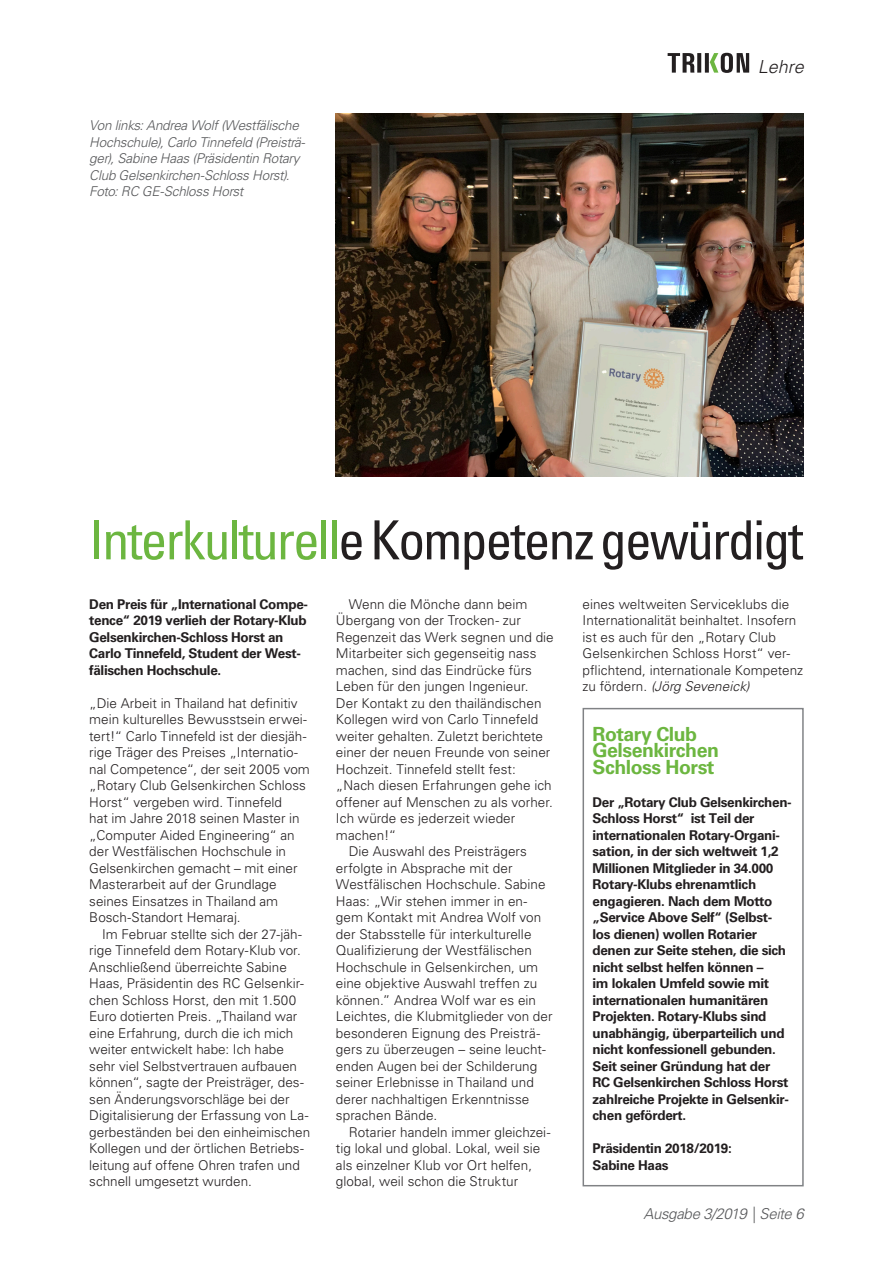
<style>
.page{position:relative;width:893px;height:1263px;background:#fff}
.page>*{position:absolute;margin:0;border:0;box-sizing:border-box;transform-origin:0 0}
.t1{font:condensed 54px "Univers LT Std";letter-spacing:-.035em;color:#231f20}
.t2{font:700 19.5px/16.5px "Univers LT Std";letter-spacing:-.025em;color:#6cb640}
.t3{font:italic 300 18px "Univers LT Std";color:#231f20}
.t4{font:italic 300 15px "Univers LT Std";letter-spacing:-.025em;color:#57585a}
.t5{font:300 13.5px/16.5px "Univers LT Std";color:#231f20}
.t6{font:700 13.5px/16.5px "Univers LT Std";letter-spacing:-.025em;color:#231f20}
.t7{font:italic 300 13.5px/16.5px "Univers LT Std";letter-spacing:-.02em;color:#57585a}
.s1{color:#6cb640}
.s2{font-style:italic}
</style>
<div class="page">
<svg style="left:668px;top:53px;width:81px;height:20px"></svg>
<img style="left:336px;top:114px;width:468px;height:363px">
<div style="left:583px;top:708px;width:221px;height:478px;border:1px solid #808285"></div>
<p class="t7" style="left:89px;top:117px;width:218px">Von links: Andrea Wolf (Westfälische Hochschule), Carlo Tinnefeld (Preisträ&shy;ger), Sabine Haas (Präsidentin Rotary Club Gelsenkirchen-Schloss Horst).<br>Foto: RC GE-Schloss Horst</p>
<h3 class="t3" style="left:758px;top:56px;width:48px">Lehre</h3>
<h1 class="t1" style="left:89px;top:506px;width:715px"><span class="s1">Interkulturell</span>e Kompetenz gewürdigt</h1>
<p class="t6" style="left:89px;top:596px;width:220px">Den Preis für „International Compe&shy;tence“ 2019 verlieh der Rotary-Klub Gelsenkirchen-Schloss Horst an Carlo Tinnefeld, Student der West&shy;fälischen Hochschule.</p>
<p class="t5" style="left:89px;top:695px;width:222px">„Die Arbeit in Thailand hat definitiv mein kulturelles Bewusstsein erwei&shy;tert!“ Carlo Tinnefeld ist der diesjäh&shy;rige Träger des Preises „Internatio&shy;nal Competence“, der seit 2005 vom „Rotary Club Gelsenkirchen Schloss Horst“ vergeben wird. Tinnefeld<br>hat im Jahre 2018 seinen Master in „Computer Aided Engineering“ an der Westfälischen Hochschule in Gelsenkirchen gemacht – mit einer Masterarbeit auf der Grundlage seines Einsatzes in Thailand am Bosch-Standort Hemaraj.</p>
<p class="t5" style="left:89px;top:926px;width:222px;text-indent:13px">Im Februar stellte sich der 27-jäh&shy;rige Tinnefeld dem Rotary-Klub vor.<br>Anschließend überreichte Sabine Haas, Präsidentin des RC Gelsenkir&shy;chen Schloss Horst, den mit 1.500<br>Euro dotierten Preis. „Thailand war eine Erfahrung, durch die ich mich weiter entwickelt habe: Ich habe sehr viel Selbstvertrauen aufbauen können“, sagte der Preisträger, des&shy;sen Änderungsvorschläge bei der Digitalisierung der Erfassung von La&shy;gerbeständen bei den einheimischen Kollegen und der örtlichen Betriebs&shy;leitung auf offene Ohren trafen und schnell umgesetzt wurden.</p>
<p class="t5" style="left:583px;top:596px;width:222px">eines weltweiten Serviceklubs die Internationalität beinhaltet. Insofern ist es auch für den „Rotary Club Gelsenkirchen Schloss Horst“ ver&shy;pflichtend, internationale Kompetenz zu fördern. <span class="s2">(Jörg Seveneick)</span></p>
<h2 class="t2" style="left:593px;top:726px;width:128px">Rotary Club<br>Gelsenkirchen<br>Schloss Horst</h2>
<p class="t6" style="left:593px;top:794px;width:201px">Der „Rotary Club Gelsenkirchen-<br>Schloss Horst“ ist Teil der internationalen Rotary-Organi&shy;sation, in der sich weltweit 1,2<br>Millionen Mitglieder in 34.000<br>Rotary-Klubs ehrenamtlich engagieren. Nach dem Motto „Service Above Self“ (Selbst&shy;los dienen) wollen Rotarier denen zur Seite stehen, die sich nicht selbst helfen können –<br>im lokalen Umfeld sowie mit internationalen humanitären<br>Projekten. Rotary-Klubs sind unabhängig, überparteilich und nicht konfessionell gebunden.<br>Seit seiner Gründung hat der<br>RC Gelsenkirchen Schloss Horst zahlreiche Projekte in Gelsenkir&shy;chen gefördert.</p>
<p class="t6" style="left:593px;top:1140px;width:141px">Präsidentin 2018/2019:<br>Sabine Haas</p>
<p class="t5" style="left:349px;top:596px;width:180px">Wenn die Mönche dann beim</p>
<p class="t5" style="left:336px;top:612px;width:186px">Übergang von der Trocken- zur</p>
<p class="t5" style="left:336px;top:629px;width:219px">Regenzeit das Werk segnen und die</p>
<p class="t5" style="left:336px;top:645px;width:202px">Mitarbeiter sich gegenseitig nass</p>
<p class="t5" style="left:336px;top:662px;width:198px">machen, sind das Eindrücke fürs</p>
<p class="t5" style="left:336px;top:678px;width:194px">Leben für den jungen Ingenieur.</p>
<p class="t5" style="left:336px;top:695px;width:207px">Der Kontakt zu den thailändischen</p>
<p class="t5" style="left:336px;top:711px;width:204px">Kollegen wird von Carlo Tinnefeld</p>
<p class="t5" style="left:336px;top:728px;width:209px">weiter gehalten. Zuletzt berichtete</p>
<p class="t5" style="left:336px;top:744px;width:216px">einer der neuen Freunde von seiner</p>
<p class="t5" style="left:336px;top:761px;width:181px">Hochzeit. Tinnefeld stellt fest:</p>
<p class="t5" style="left:336px;top:777px;width:217px">„Nach diesen Erfahrungen gehe ich</p>
<p class="t5" style="left:336px;top:794px;width:219px">offener auf Menschen zu als vorher.</p>
<p class="t5" style="left:336px;top:810px;width:181px">Ich würde es jederzeit wieder</p>
<p class="t5" style="left:336px;top:827px;width:62px">machen!“</p>
<p class="t5" style="left:349px;top:843px;width:180px">Die Auswahl des Preisträgers</p>
<p class="t5" style="left:336px;top:860px;width:178px">erfolgte in Absprache mit der</p>
<p class="t5" style="left:336px;top:876px;width:211px">Westfälischen Hochschule. Sabine</p>
<p class="t5" style="left:336px;top:893px;width:193px">Haas: „Wir stehen immer in en-</p>
<p class="t5" style="left:336px;top:909px;width:207px">gem Kontakt mit Andrea Wolf von</p>
<p class="t5" style="left:336px;top:926px;width:197px">der Stabsstelle für interkulturelle</p>
<p class="t5" style="left:336px;top:942px;width:198px">Qualifizierung der Westfälischen</p>
<p class="t5" style="left:336px;top:959px;width:204px">Hochschule in Gelsenkirchen, um</p>
<p class="t5" style="left:336px;top:975px;width:203px">eine objektive Auswahl treffen zu</p>
<p class="t5" style="left:336px;top:992px;width:202px">können.” Andrea Wolf war es ein</p>
<p class="t5" style="left:336px;top:1008px;width:218px">Leichtes, die Klubmitglieder von der</p>
<p class="t5" style="left:336px;top:1025px;width:206px">besonderen Eignung des Preisträ-</p>
<p class="t5" style="left:336px;top:1041px;width:211px">gers zu überzeugen – seine leucht-</p>
<p class="t5" style="left:336px;top:1058px;width:203px">enden Augen bei der Schilderung</p>
<p class="t5" style="left:336px;top:1074px;width:199px">seiner Erlebnisse in Thailand und</p>
<p class="t5" style="left:336px;top:1091px;width:195px">derer nachhaltigen Erkenntnisse</p>
<p class="t5" style="left:336px;top:1107px;width:103px">sprachen Bände.</p>
<p class="t5" style="left:349px;top:1124px;width:203px">Rotarier handeln immer gleichzei-</p>
<p class="t5" style="left:336px;top:1140px;width:206px">tig lokal und global. Lokal, weil sie</p>
<p class="t5" style="left:336px;top:1157px;width:198px">als einzelner Klub vor Ort helfen,</p>
<p class="t5" style="left:336px;top:1173px;width:184px">global, weil schon die Struktur</p>
<p class="t4" style="left:643px;top:1205px;width:162px">Ausgabe 3/2019 | Seite 6</p>
</div>
